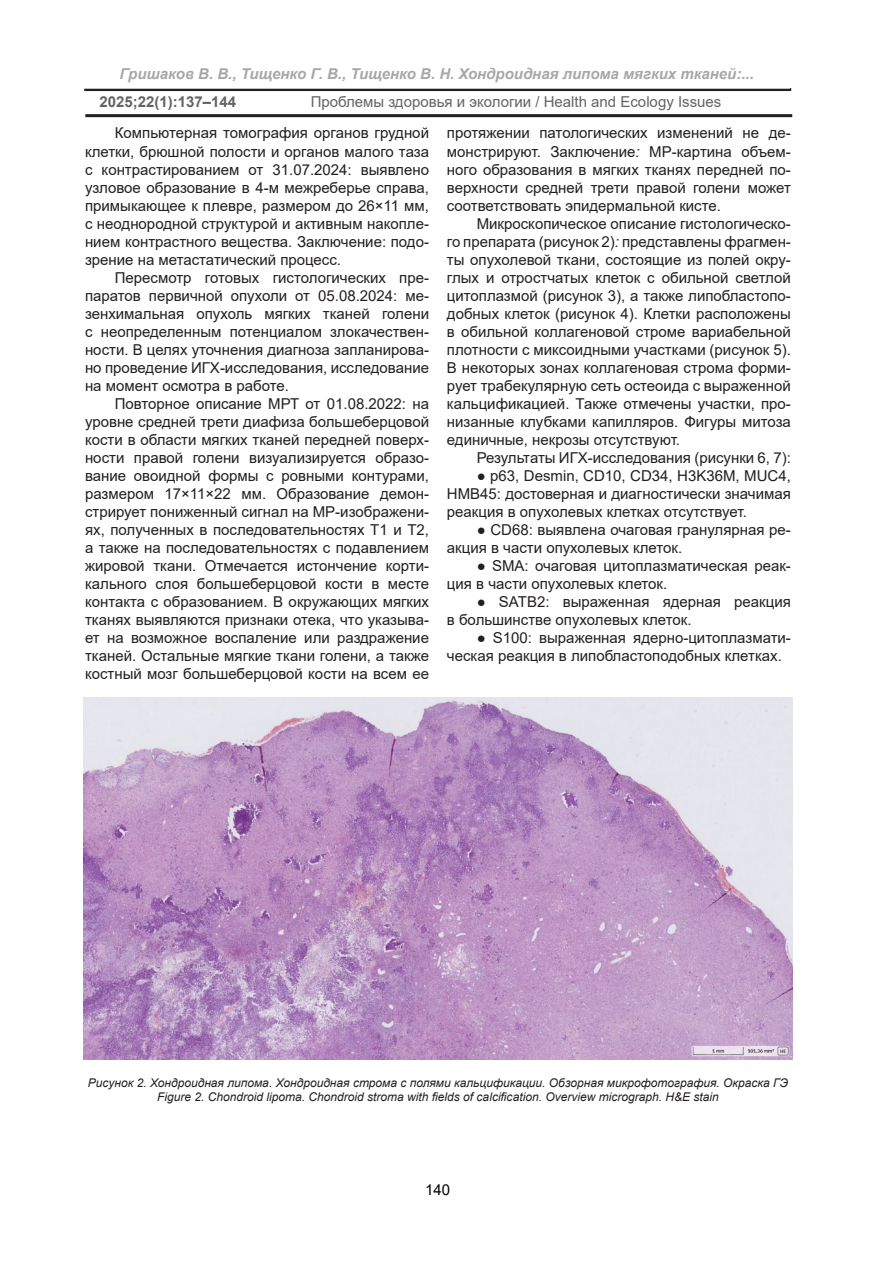
<style>
.page{position:relative;width:893px;height:1263px;background:#fff}
.page>*{position:absolute;margin:0;border:0;box-sizing:border-box;transform-origin:0 0}
.t1{font:15px/18px "Arial";color:#231f20;text-align:justify}
.t2{font:italic 700 15px "Arial";color:#808285}
.t3{font:700 15px "Arial";color:#231f20}
.t4{font:15px "Arial";color:#000}
.t5{font:italic 12px/14.4px "Arial";color:#231f20;text-align:center}
.s1{font-style:italic}
</style>
<div class="page">
<hr style="left:85px;top:114px;width:707px;height:3px;background:#231f20">
<hr style="left:84px;top:88px;width:707px;height:3px;background:#231f20">
<div style="left:84px;top:61px;width:706px;height:28px;background:#fff"></div>
<img style="left:84px;top:698px;width:708px;height:361px">
<p class="t2" style="left:119px;top:64px;width:636px">Гришаков В. В., Тищенко Г. В., Тищенко В. Н. Хондроидная липома мягких тканей:...</p>
<p class="t1" style="left:311px;top:92px;width:412px">Проблемы здоровья и экологии / Health and Ecology Issues</p>
<p class="t3" style="left:99px;top:91px;width:138px">2025;22(1):137–144</p>
<p class="t1" style="left:85px;top:124px;width:346px;text-indent:30px">Компьютерная томография органов грудной клетки, брюшной полости и органов малого таза с контрастированием от 31.07.2024: выявлено узловое образование в 4-м межреберье справа, примыкающее к плевре, размером до 26×11 мм, с неоднородной структурой и активным накопле&shy;нием контрастного вещества. Заключение: подо&shy;зрение на метастатический процесс.</p>
<p class="t1" style="left:85px;top:268px;width:345px;text-indent:30px">Пересмотр готовых гистологических пре&shy;паратов первичной опухоли от 05.08.2024: ме&shy;зенхимальная опухоль мягких тканей голени с неопределенным потенциалом злокачествен&shy;ности. В целях уточнения диагноза запланирова&shy;но проведение ИГХ-исследования, исследование на момент осмотра в работе.</p>
<p class="t1" style="left:85px;top:394px;width:346px;text-indent:30px">Повторное описание МРТ от 01.08.2022: на уровне средней трети диафиза большеберцовой кости в области мягких тканей передней поверх&shy;ности правой голени визуализируется образо&shy;вание овоидной формы с ровными контурами, размером 17×11×22 мм. Образование демон&shy;стрирует пониженный сигнал на МР-изображени&shy;ях, полученных в последовательностях Т1 и Т2, а также на последовательностях с подавлением жировой ткани. Отмечается истончение корти&shy;кального слоя большеберцовой кости в месте контакта с образованием. В окружающих мягких тканях выявляются признаки отека, что указыва&shy;ет на возможное воспаление или раздражение тканей. Остальные мягкие ткани голени, а также костный мозг большеберцовой кости на всем ее</p>
<p class="t1" style="left:447px;top:124px;width:345px">протяжении патологических изменений не де&shy;монстрируют. Заключение<span class="s1">:</span> МР-картина объем&shy;ного образования в мягких тканях передней по&shy;верхности средней трети правой голени может соответствовать эпидермальной кисте.</p>
<p class="t1" style="left:447px;top:214px;width:345px;text-indent:30px">Микроскопическое описание гистологическо&shy;го препарата (рисунок 2)<span class="s1">:</span> представлены фрагмен&shy;ты опухолевой ткани, состоящие из полей окру&shy;глых и отростчатых клеток с обильной светлой цитоплазмой (рисунок 3), а также липобластопо&shy;добных клеток (рисунок 4). Клетки расположены в обильной коллагеновой строме вариабельной плотности с миксоидными участками (рисунок 5).<br>В некоторых зонах коллагеновая строма форми&shy;рует трабекулярную сеть остеоида с выраженной кальцификацией. Также отмечены участки, про&shy;низанные клубками капилляров. Фигуры митоза единичные, некрозы отсутствуют.</p>
<p class="t1" style="left:477px;top:448px;width:316px">Результаты ИГХ-исследования (рисунки 6, 7):</p>
<p class="t1" style="left:447px;top:466px;width:345px;text-indent:30px">● p63, Desmin, CD10, CD34, H3K36M, MUC4, HMB45: достоверная и диагностически значимая реакция в опухолевых клетках отсутствует.</p>
<p class="t1" style="left:447px;top:520px;width:345px;text-indent:30px">● CD68: выявлена очаговая гранулярная ре&shy;акция в части опухолевых клеток.</p>
<p class="t1" style="left:447px;top:556px;width:345px;text-indent:30px">● SMA: очаговая цитоплазматическая реак&shy;ция в части опухолевых клеток.</p>
<p class="t1" style="left:447px;top:592px;width:346px;text-indent:30px">● SATB2: выраженная ядерная реакция в большинстве опухолевых клеток.</p>
<p class="t1" style="left:447px;top:628px;width:345px;text-indent:30px">● S100: выраженная ядерно-цитоплазмати&shy;ческая реакция в липобластоподобных клетках.</p>
<p class="t5" style="left:88px;top:1075px;width:702px">Рисунок 2. Хондроидная липома. Хондроидная строма с полями кальцификации. Обзорная микрофотография. Окраска ГЭ<br>Figure 2. Chondroid lipoma. Chondroid stroma with fields of calcification. Overview micrograph. H&amp;E stain</p>
<p class="t4" style="left:425px;top:1179px;width:27px">140</p>
</div>
